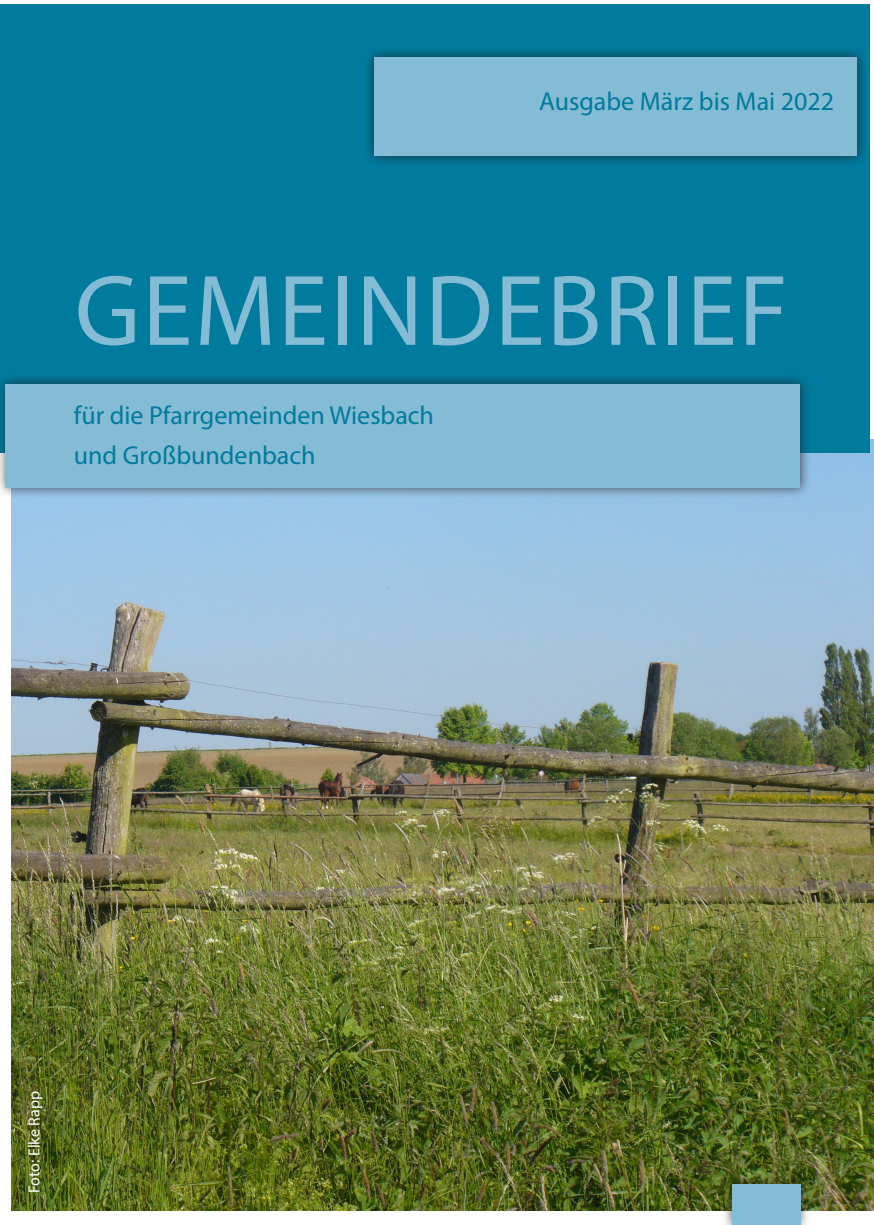
<style>
.page{position:relative;width:874px;height:1225px;background:#fff}
.page>*{position:absolute;margin:0;border:0;box-sizing:border-box;transform-origin:0 0}
.Rubrik{font:101.4px "Myriad Pro";letter-spacing:.02em;color:#84bcd5}
.Seitenzahl{font:26px/40px "Myriad Pro";color:#007a9d}
.Bildunterschrift_und{font:16px "Myriad Pro";color:#fff}
</style>
<div class="page">
<img style="left:11px;top:439px;width:862px;height:771px">
<div style="left:0;top:4px;width:868px;height:448px;background:#007a9d"></div>
<div style="left:0;top:372px;width:810px;height:126px;background:#231f20;opacity:.75"></div>
<div style="left:6px;top:384px;width:793px;height:104px;background:#84bcd5"></div>
<div style="left:363px;top:46px;width:504px;height:120px;background:#231f20;opacity:.75"></div>
<div style="left:374px;top:57px;width:482px;height:98px;background:#84bcd5"></div>
<div style="left:720px;top:1173px;width:90px;height:52px;background:#231f20;opacity:.75"></div>
<div style="left:731px;top:1184px;width:68px;height:40px;background:#84bcd5"></div>
<p class="Seitenzahl" style="left:539px;top:81px;width:296px">Ausgabe März bis Mai 2022</p>
<p class="Rubrik" style="left:75px;top:248px;width:714px">GEMEINDEBRIEF</p>
<p class="Seitenzahl" style="left:74px;top:395px;width:361px">für die Pfarrgemeinden Wiesbach und Großbundenbach</p>
<p class="Bildunterschrift_und" style="left:24px;top:1193px;width:104px;rotate:-90deg">Foto: Elke Rapp</p>
</div>
